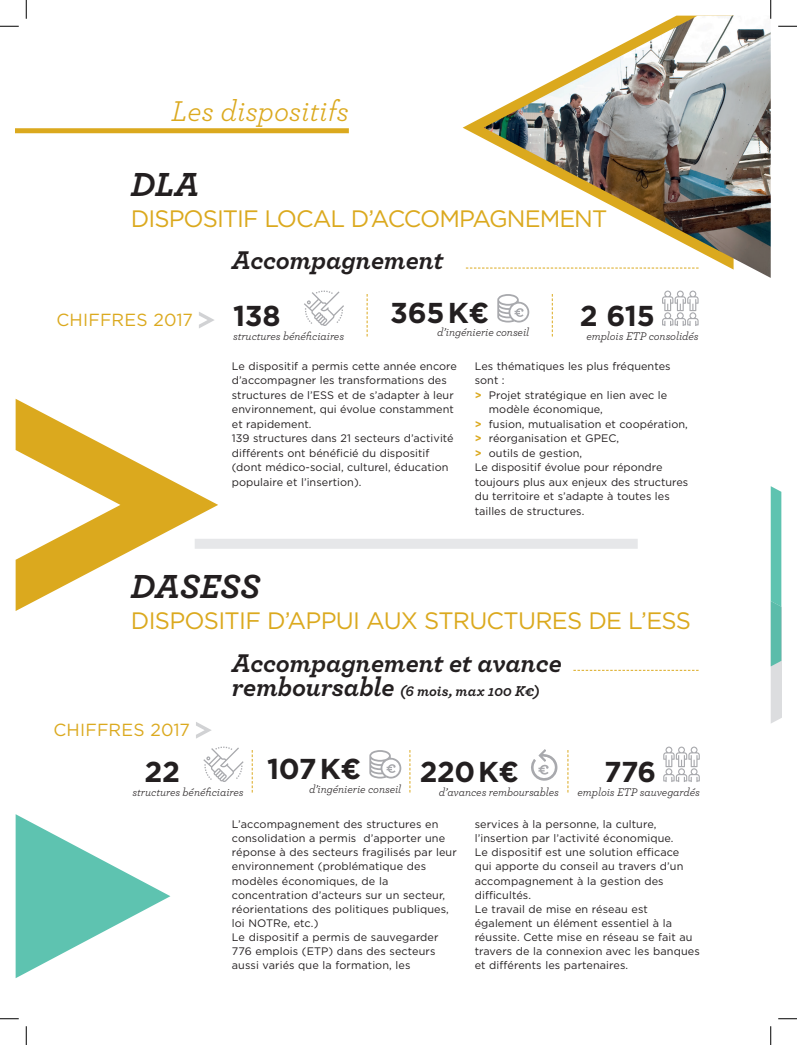
<style>
.page{position:relative;width:797px;height:1045px;background:#fff}
.page>*{position:absolute;margin:0;border:0;box-sizing:border-box;transform-origin:0 0}
.t1{font:italic 700 35px "Archer";letter-spacing:.005em;color:#231f20}
.t2{font:italic 30px "Archer";color:#dba91e}
.t3{font:700 28.75px "Gotham";letter-spacing:-.01em;color:#231f20}
.t4{font:italic 700 26.88px "Archer";letter-spacing:-.01em;color:#231f20}
.t5{font:23.75px "Gotham";letter-spacing:-.04em;color:#dba91e}
.t6{font:17.5px "Gotham";letter-spacing:.01em;color:#dba91e}
.t7{font:italic 700 15px "Archer";letter-spacing:.005em;color:#231f20}
.t8{font:italic 11.5px "Archer";letter-spacing:-.005em;color:#231f20}
.t9{font:10.88px/14.1px "Gotham";letter-spacing:.005em;color:#231f20}
.s1{font-weight:700;color:#dba91e}
.s2{font-size:26.88px}
</style>
<div class="page">
<svg style="left:16px;top:399px;width:202px;height:212px"></svg>
<div style="left:16px;top:128px;width:333px;height:5px;background:#dba91e"></div>
<div style="left:195px;top:539px;width:442px;height:10px;background:#e6e7e9"></div>
<svg style="left:462px;top:116px;width:22px;height:153px"></svg>
<img style="left:484px;top:16px;width:286px;height:262px">
<svg style="left:196px;top:722px;width:16px;height:16px"></svg>
<svg style="left:497px;top:294px;width:32px;height:28px"></svg>
<svg style="left:662px;top:290px;width:36px;height:36px"></svg>
<svg style="left:552px;top:294px;width:1px;height:42px"></svg>
<svg style="left:367px;top:294px;width:1px;height:42px"></svg>
<svg style="left:199px;top:312px;width:15px;height:16px"></svg>
<svg style="left:466px;top:268px;width:232px;height:1px"></svg>
<svg style="left:573px;top:670px;width:125px;height:1px"></svg>
<svg style="left:304px;top:290px;width:40px;height:36px"></svg>
<svg style="left:369px;top:750px;width:32px;height:28px"></svg>
<svg style="left:663px;top:746px;width:36px;height:36px"></svg>
<svg style="left:567px;top:750px;width:1px;height:42px"></svg>
<svg style="left:409px;top:750px;width:1px;height:42px"></svg>
<svg style="left:252px;top:750px;width:1px;height:42px"></svg>
<svg style="left:203px;top:746px;width:41px;height:36px"></svg>
<svg style="left:531px;top:749px;width:27px;height:32px"></svg>
<svg style="left:770px;top:486px;width:11px;height:237px;background:#87ccbf"></svg>
<svg style="left:16px;top:814px;width:154px;height:164px"></svg>
<svg style="left:0;top:25px;width:19px;height:2px"></svg>
<svg style="left:778px;top:25px;width:19px;height:2px"></svg>
<svg style="left:0;top:1018px;width:19px;height:1px"></svg>
<svg style="left:778px;top:1018px;width:19px;height:1px"></svg>
<svg style="left:25px;top:0;width:2px;height:19px"></svg>
<svg style="left:25px;top:1026px;width:2px;height:19px"></svg>
<svg style="left:770px;top:0;width:1px;height:19px"></svg>
<svg style="left:770px;top:1026px;width:1px;height:19px"></svg>
<h2 class="t2" style="left:171px;top:90px;width:179px">Les dispositifs</h2>
<h1 class="t1" style="left:131px;top:157px;width:70px">DLA</h1>
<h3 class="t5" style="left:131px;top:203px;width:478px">DISPOSITIF LOCAL D’ACCOMPAGNEMENT</h3>
<h3 class="t4" style="left:232px;top:239px;width:213px">Accompagnement</h3>
<h3 class="t3" style="left:390px;top:293px;width:101px">365 K€</h3>
<h3 class="t6" style="left:56px;top:309px;width:138px">CHIFFRES 2017</h3>
<h3 class="t3" style="left:580px;top:297px;width:76px">2 615</h3>
<h3 class="t3" style="left:233px;top:297px;width:49px">138</h3>
<p class="t8" style="left:437px;top:324px;width:93px">d’ingénierie conseil</p>
<p class="t8" style="left:233px;top:328px;width:112px">structures bénéficiaires</p>
<p class="t8" style="left:586px;top:328px;width:114px">emplois ETP consolidés</p>
<p class="t9" style="left:232px;top:358px;width:226px;line-height:14.5px">Le dispositif a permis cette année encore d’accompagner les transformations des structures de l’ESS et de s’adapter à leur environnement, qui évolue constamment et rapidement.<br>139 structures dans 21 secteurs d’activité différents ont bénéficié du dispositif (dont médico-social, culturel, éducation populaire et l’insertion).</p>
<p class="t9" style="left:474px;top:359px;width:197px">Les thématiques les plus fréquentes</p>
<p class="t9" style="left:474px;top:373px;width:31px">sont :</p>
<p class="t9" style="left:474px;top:388px;width:194px"><span class="s1">&gt;</span> Projet stratégique en lien avec le</p>
<p class="t9" style="left:489px;top:402px;width:115px">modèle économique,</p>
<p class="t9" style="left:474px;top:417px;width:215px"><span class="s1">&gt;</span> fusion, mutualisation et coopération,</p>
<p class="t9" style="left:474px;top:431px;width:146px"><span class="s1">&gt;</span> réorganisation et GPEC,</p>
<p class="t9" style="left:474px;top:445px;width:109px"><span class="s1">&gt;</span> outils de gestion,</p>
<p class="t9" style="left:474px;top:460px;width:189px">Le dispositif évolue pour répondre</p>
<p class="t9" style="left:474px;top:474px;width:215px">toujours plus aux enjeux des structures</p>
<p class="t9" style="left:474px;top:489px;width:196px">du territoire et s’adapte à toutes les</p>
<p class="t9" style="left:474px;top:503px;width:111px">tailles de structures.</p>
<h1 class="t1" style="left:131px;top:559px;width:131px">DASESS</h1>
<h3 class="t5" style="left:131px;top:605px;width:561px">DISPOSITIF D’APPUI AUX STRUCTURES DE L’ESS</h3>
<h3 class="t4" style="left:232px;top:642px;width:331px">Accompagnement et avance</h3>
<h3 class="t7" style="left:232px;top:679px;width:309px"><span class="s2">remboursable</span> (6 mois, max 100 K€)</h3>
<h3 class="t6" style="left:53px;top:718px;width:138px">CHIFFRES 2017</h3>
<h3 class="t3" style="left:145px;top:753px;width:37px">22</h3>
<p class="t8" style="left:133px;top:784px;width:112px">structures bénéficiaires</p>
<h3 class="t3" style="left:267px;top:749px;width:96px">107 K€</h3>
<p class="t8" style="left:309px;top:780px;width:94px">d’ingénierie conseil</p>
<h3 class="t3" style="left:420px;top:753px;width:101px">220 K€</h3>
<p class="t8" style="left:439px;top:784px;width:122px">d’avances remboursables</p>
<h3 class="t3" style="left:604px;top:753px;width:53px">776</h3>
<p class="t8" style="left:577px;top:784px;width:124px">emplois ETP sauvegardés</p>
<p class="t9" style="left:232px;top:817px;width:226px">L’accompagnement des structures en consolidation a permis d’apporter une réponse à des secteurs fragilisés par leur environnement (problématique des modèles économiques, de la concentration d’acteurs sur un secteur, réorientations des politiques publiques, loi NOTRe, etc.)<br>Le dispositif a permis de sauvegarder 776 emplois (ETP) dans des secteurs aussi variés que la formation, les</p>
<p class="t9" style="left:474px;top:817px;width:227px">services à la personne, la culture, l’insertion par l’activité économique.<br>Le dispositif est une solution efficace<br>qui apporte du conseil au travers d’un accompagnement à la gestion des difficultés.<br>Le travail de mise en réseau est également un élément essentiel à la réussite. Cette mise en réseau se fait au travers de la connexion avec les banques et différents les partenaires.</p>
</div>
